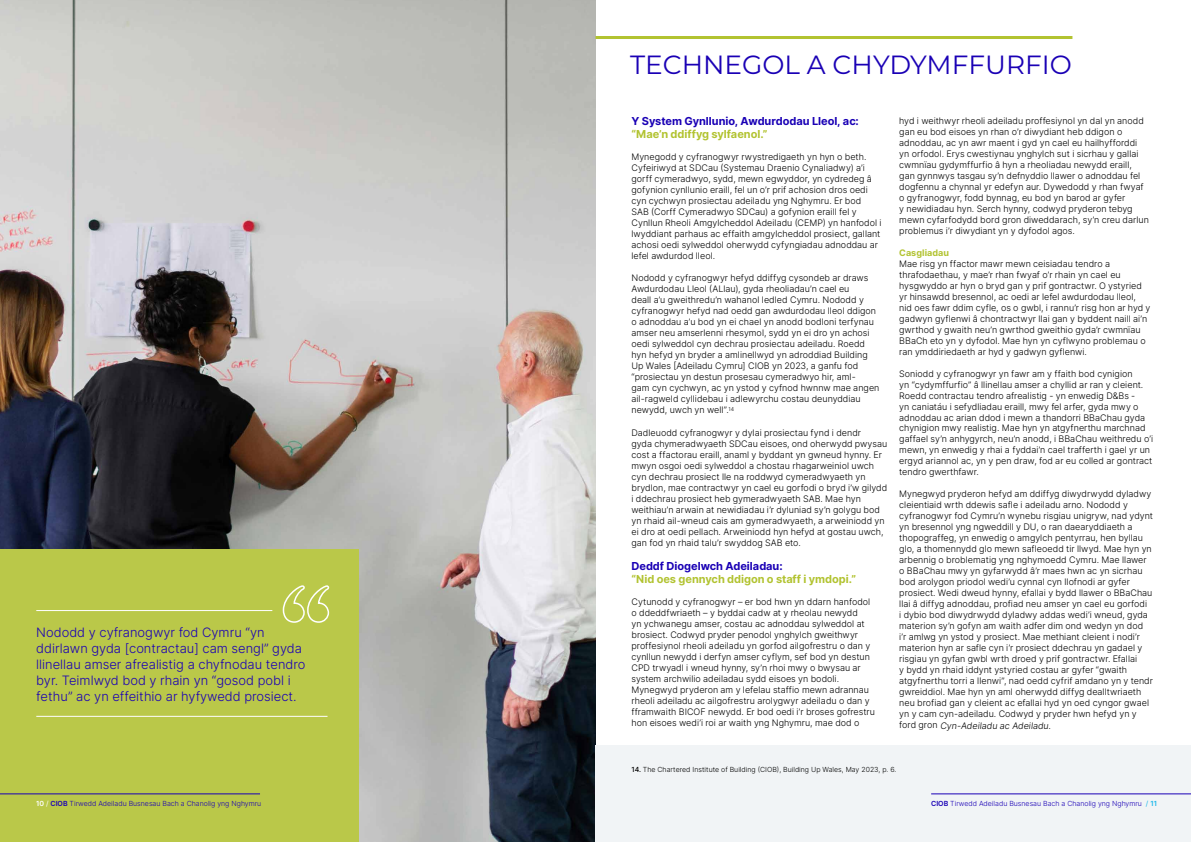
<style>
.page{position:relative;width:1191px;height:842px;background:#fff}
.page>*{position:absolute;margin:0;border:0;box-sizing:border-box;transform-origin:0 0}
.t1{font:26.3px "Montserrat";color:#1a00b5}
.t2{font:300 12.9px/16.2px "Inter";color:#1a00b5}
.t3{font:700 11px "Inter";color:#1a00b5}
.t4{font:700 11px "Inter";color:#b2c331}
.t5{font:300 9px/11px "Inter";color:#000}
.t6{font:700 9px "Inter";letter-spacing:.005em;color:#b2c331}
.t7{font:300 7px "Inter";color:#1900b6}
.t8{font:300 7px "Inter";color:#000}
.s1{font-weight:500}
.s2{font-weight:600;color:#fff}
.s3{font-weight:400;color:#fff}
.s4{font-weight:600}
.s5{font-weight:400;color:#1ab7ea}
.s6{font-weight:600;color:#1ab7ea}
</style>
<div class="page">
<img style="left:0;top:0;width:595px;height:842px">
<div style="left:0;top:550px;width:359px;height:292px;background:#bac849"></div>
<hr style="left:36px;top:610px;width:236px;height:1px;background:#fff">
<hr style="left:36px;top:716px;width:291px;height:1px;background:#fff">
<svg style="left:282px;top:585px;width:48px;height:38px"></svg>
<div style="left:595px;top:745px;width:596px;height:97px;background:#f1f4f6"></div>
<hr style="left:595px;top:36px;width:477px;height:3px;background:#b2c331">
<hr style="left:931px;top:794px;width:260px;height:1px;background:#1900b6">
<hr style="left:0;top:794px;width:260px;height:1px;background:#1900b6">
<h2 class="t2" style="left:36px;top:624px;width:271px">Nododd y cyfranogwyr fod Cymru “yn ddirlawn gyda [contractau] cam sengl” gyda llinellau amser afrealistig a chyfnodau tendro byr. Teimlwyd bod y rhain yn “gosod pobl i fethu” ac yn effeithio ar hyfywedd prosiect.</h2>
<h1 class="t1" style="left:630px;top:46px;width:443px">TECHNEGOL A CHYDYMFFURFIO</h1>
<p class="t3" style="left:631px;top:113px;width:229px">Y System Gynllunio, Awdurdodau Lleol, ac:</p>
<p class="t4" style="left:631px;top:126px;width:138px">“Mae’n ddiffyg sylfaenol.”</p>
<p class="t5" style="left:631px;top:151px;width:252px">Mynegodd y cyfranogwyr rwystredigaeth yn hyn o beth.<br>Cyfeiriwyd at SDCau (Systemau Draenio Cynaliadwy) a’i gorff cymeradwyo, sydd, mewn egwyddor, yn cydredeg â gofynion cynllunio eraill, fel un o’r prif achosion dros oedi cyn cychwyn prosiectau adeiladu yng Nghymru. Er bod<br>SAB (Corff Cymeradwyo SDCau) a gofynion eraill fel y Cynllun Rheoli Amgylcheddol Adeiladu (CEMP) yn hanfodol i lwyddiant parhaus ac effaith amgylcheddol prosiect, gallant achosi oedi sylweddol oherwydd cyfyngiadau adnoddau ar lefel awdurdod lleol.</p>
<p class="t5" style="left:631px;top:272px;width:249px">Nododd y cyfranogwyr hefyd ddiffyg cysondeb ar draws Awdurdodau Lleol (ALlau), gyda rheoliadau’n cael eu<br>deall a’u gweithredu’n wahanol ledled Cymru. Nododd y cyfranogwyr hefyd nad oedd gan awdurdodau lleol ddigon o adnoddau a’u bod yn ei chael yn anodd bodloni terfynau amser neu amserlenni rhesymol, sydd yn ei dro yn achosi oedi sylweddol cyn dechrau prosiectau adeiladu. Roedd hyn hefyd yn bryder a amlinellwyd yn adroddiad Building Up Wales [Adeiladu Cymru] CIOB yn 2023, a ganfu fod “prosiectau yn destun prosesau cymeradwyo hir, aml-<br>gam cyn cychwyn, ac yn ystod y cyfnod hwnnw mae angen ail-ragweld cyllidebau i adlewyrchu costau deunyddiau newydd, uwch yn well”.<sup>14</sup></p>
<p class="t5" style="left:631px;top:426px;width:257px">Dadleuodd cyfranogwyr y dylai prosiectau fynd i dendr<br>gyda chymeradwyaeth SDCau eisoes, ond oherwydd pwysau cost a ffactorau eraill, anaml y byddant yn gwneud hynny. Er mwyn osgoi oedi sylweddol a chostau rhagarweiniol uwch cyn dechrau prosiect lle na roddwyd cymeradwyaeth yn brydlon, mae contractwyr yn cael eu gorfodi o bryd i’w gilydd i ddechrau prosiect heb gymeradwyaeth SAB. Mae hyn weithiau’n arwain at newidiadau i’r dyluniad sy’n golygu bod yn rhaid ail-wneud cais am gymeradwyaeth, a arweiniodd yn ei dro at oedi pellach. Arweiniodd hyn hefyd at gostau uwch, gan fod yn rhaid talu’r swyddog SAB eto.</p>
<p class="t3" style="left:631px;top:557px;width:153px">Deddf Diogelwch Adeiladau:</p>
<p class="t4" style="left:631px;top:570px;width:226px">“Nid oes gennych ddigon o staff i ymdopi.”</p>
<p class="t5" style="left:631px;top:595px;width:245px">Cytunodd y cyfranogwyr – er bod hwn yn ddarn hanfodol o ddeddfwriaeth – y byddai cadw at y rheolau newydd<br>yn ychwanegu amser, costau ac adnoddau sylweddol at brosiect. Codwyd pryder penodol ynghylch gweithwyr proffesiynol rheoli adeiladu yn gorfod ailgofrestru o dan y cynllun newydd i derfyn amser cyflym, sef bod yn destun CPD trwyadl i wneud hynny, sy’n rhoi mwy o bwysau ar system archwilio adeiladau sydd eisoes yn bodoli.<br>Mynegwyd pryderon am y lefelau staffio mewn adrannau rheoli adeiladu ac ailgofrestru arolygwyr adeiladu o dan y fframwaith BICOF newydd. Er bod oedi i’r broses gofrestru hon eisoes wedi’i roi ar waith yng Nghymru, mae dod o</p>
<p class="t5" style="left:899px;top:115px;width:251px">hyd i weithwyr rheoli adeiladu proffesiynol yn dal yn anodd gan eu bod eisoes yn rhan o’r diwydiant heb ddigon o adnoddau, ac yn awr maent i gyd yn cael eu hailhyfforddi yn orfodol. Erys cwestiynau ynghylch sut i sicrhau y gallai cwmnïau gydymffurfio â hyn a rheoliadau newydd eraill, gan gynnwys tasgau sy’n defnyddio llawer o adnoddau fel dogfennu a chynnal yr edefyn aur. Dywedodd y rhan fwyaf o gyfranogwyr, fodd bynnag, eu bod yn barod ar gyfer<br>y newidiadau hyn. Serch hynny, codwyd pryderon tebyg mewn cyfarfodydd bord gron diweddarach, sy’n creu darlun problemus i’r diwydiant yn y dyfodol agos.</p>
<p class="t6" style="left:899px;top:246px;width:51px">Casgliadau</p>
<p class="t5" style="left:899px;top:258px;width:253px">Mae risg yn ffactor mawr mewn ceisiadau tendro a thrafodaethau, y mae’r rhan fwyaf o’r rhain yn cael eu hysgwyddo ar hyn o bryd gan y prif gontractwr. O ystyried yr hinsawdd bresennol, ac oedi ar lefel awdurdodau lleol, nid oes fawr ddim cyfle, os o gwbl, i rannu’r risg hon ar hyd y gadwyn gyflenwi â chontractwyr llai gan y byddent naill ai’n gwrthod y gwaith neu’n gwrthod gweithio gyda’r cwmnïau BBaCh eto yn y dyfodol. Mae hyn yn cyflwyno problemau o ran ymddiriedaeth ar hyd y gadwyn gyflenwi.</p>
<p class="t5" style="left:899px;top:367px;width:255px">Soniodd y cyfranogwyr yn fawr am y ffaith bod cynigion<br>yn “cydymffurfio” â llinellau amser a chyllid ar ran y cleient.<br>Roedd contractau tendro afrealistig - yn enwedig D&amp;Bs -<br>yn caniatáu i sefydliadau eraill, mwy fel arfer, gyda mwy o adnoddau ac arian ddod i mewn a thandorri BBaChau gyda chynigion mwy realistig. Mae hyn yn atgyfnerthu marchnad gaffael sy’n anhygyrch, neu’n anodd, i BBaChau weithredu o’i mewn, yn enwedig y rhai a fyddai’n cael trafferth i gael yr un ergyd ariannol ac, yn y pen draw, fod ar eu colled ar gontract tendro gwerthfawr.</p>
<p class="t5" style="left:899px;top:488px;width:255px">Mynegwyd pryderon hefyd am ddiffyg diwydrwydd dyladwy cleientiaid wrth ddewis safle i adeiladu arno. Nododd y cyfranogwyr fod Cymru’n wynebu risgiau unigryw, nad ydynt yn bresennol yng ngweddill y DU, o ran daearyddiaeth a thopograffeg, yn enwedig o amgylch pentyrrau, hen byllau glo, a thomennydd glo mewn safleoedd tir llwyd. Mae hyn yn arbennig o broblematig yng nghymoedd Cymru. Mae llawer o BBaChau mwy yn gyfarwydd â’r maes hwn ac yn sicrhau bod arolygon priodol wedi’u cynnal cyn llofnodi ar gyfer prosiect. Wedi dweud hynny, efallai y bydd llawer o BBaChau llai â diffyg adnoddau, profiad neu amser yn cael eu gorfodi<br>i dybio bod diwydrwydd dyladwy addas wedi’i wneud, gyda materion sy’n gofyn am waith adfer dim ond wedyn yn dod<br>i’r amlwg yn ystod y prosiect. Mae methiant cleient i nodi’r materion hyn ar safle cyn i’r prosiect ddechrau yn gadael y risgiau yn gyfan gwbl wrth droed y prif gontractwr. Efallai<br>y bydd yn rhaid iddynt ystyried costau ar gyfer “gwaith atgyfnerthu torri a llenwi”, nad oedd cyfrif amdano yn y tendr gwreiddiol. Mae hyn yn aml oherwydd diffyg dealltwriaeth neu brofiad gan y cleient ac efallai hyd yn oed cyngor gwael yn y cam cyn-adeiladu. Codwyd y pryder hwn hefyd yn y<br>fo rd g ro n Cyn-Adeiladu ac Adeiladu.</p>
<p class="t8" style="left:631px;top:764px;width:266px"><span class="s1">14.</span> The Chartered Institute of Building (CIOB), Building Up Wales, May 2023, p. 6.</p>
<p class="t7" style="left:36px;top:798px;width:227px"><span class="s2">10</span> <span class="s3">/</span> <span class="s4">CIOB</span> Tirwedd Adeiladu Busnesau Bach a Chanolig yng Nghymru</p>
<p class="t7" style="left:931px;top:798px;width:227px"><span class="s4">CIOB</span> Tirwedd Adeiladu Busnesau Bach a Chanolig yng Nghymru <span class="s5">/</span> <span class="s6">11</span></p>
</div>
